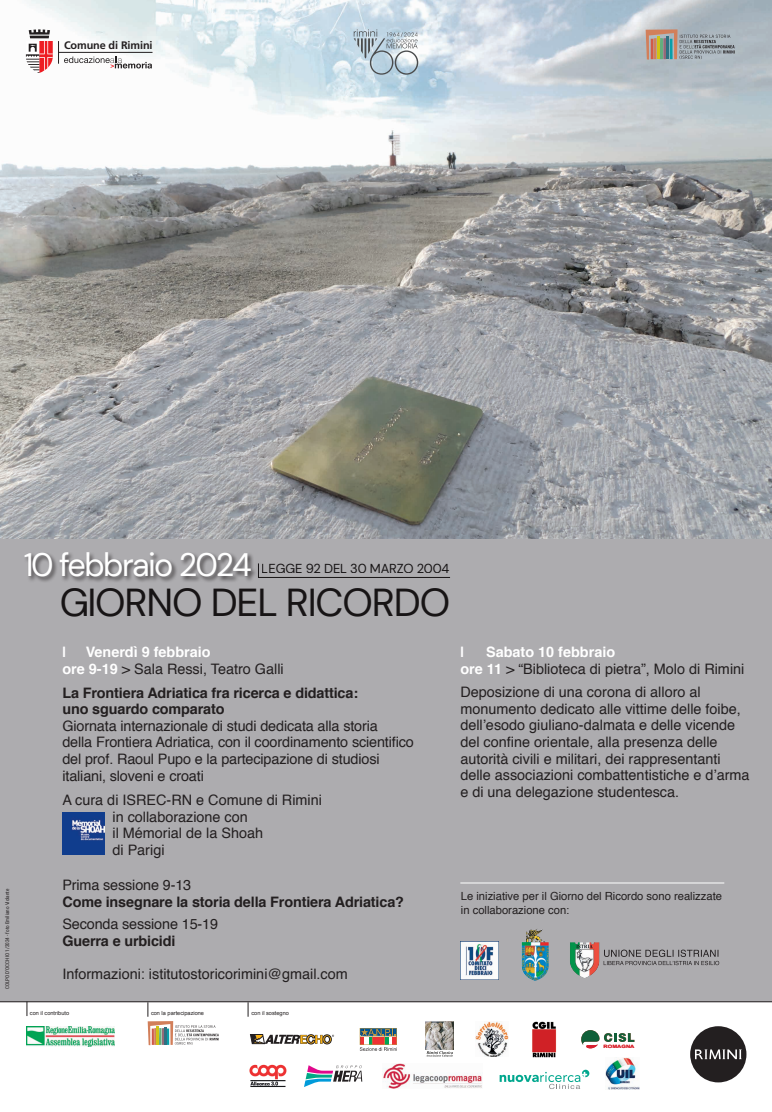
<style>
.page{position:relative;width:772px;height:1112px;background:#fff}
.page>*{position:absolute;margin:0;border:0;box-sizing:border-box;transform-origin:0 0}
.t1{font:38.88px "DM Sans";letter-spacing:-.03em;color:#231f20}
.t2{font:32.4px "DM Sans";letter-spacing:-.05em;color:#fff}
.t3{font:14.4px/16.6px "Helvetica";color:#231f20}
.t4{font:700 14.4px/16.6px "Helvetica";letter-spacing:-.01em;color:#231f20}
.t5{font:700 14.4px/17.3px "Helvetica";color:#fff}
.t6{font:12.96px "DM Sans";letter-spacing:-.01em;color:#231f20}
.t7{font:11.2px/14.2px "Helvetica";color:#231f20}
.t8{font:700 10.88px "Frutiger LT Std";letter-spacing:-.01em;color:#231f20}
.t9{font:5.6px "Arial";color:#231f20}
.t10{font:5.16px "Roboto Condensed";color:#231f20}
.t11{font:700 4.52px "Arial";color:#e64a3e;scale:1.3 1}
.s1{font-weight:400;color:#231f20}
.s2{font-weight:700;color:#fff}
</style>
<div class="page">
<div style="left:0;top:538px;width:771px;height:463px;background:#adacaf"></div>
<img style="left:0;top:0;width:771px;height:538px">
<svg style="left:258px;top:563px;width:192px;height:15px"></svg>
<div style="left:24px;top:551px;width:233px;height:32px;background:#231f20;opacity:.75"></div>
<svg style="left:26px;top:29px;width:126px;height:44px"></svg>
<img style="left:460px;top:941px;width:38px;height:38px">
<svg style="left:527px;top:929px;width:10px;height:8px"></svg>
<svg style="left:603px;top:949px;width:115px;height:15px"></svg>
<img style="left:570px;top:942px;width:29px;height:36px">
<hr style="left:460px;top:882px;width:263px;height:1px;background:#fff">
<div style="left:689px;top:1025px;width:57px;height:57px;background:#231f20;border-radius:50%"></div>
<svg style="left:695px;top:1049px;width:46px;height:9px"></svg>
<img style="left:27px;top:1026px;width:87px;height:20px">
<svg style="left:250px;top:1034px;width:84px;height:11px"></svg>
<img style="left:475px;top:1021px;width:33px;height:35px">
<svg style="left:425px;top:1021px;width:29px;height:29px"></svg>
<img style="left:425px;top:1021px;width:28px;height:28px">
<svg style="left:426px;top:1051px;width:26px;height:5px"></svg>
<img style="left:532px;top:1021px;width:23px;height:35px">
<svg style="left:581px;top:1030px;width:53px;height:18px"></svg>
<img style="left:249px;top:1064px;width:38px;height:23px">
<img style="left:382px;top:1063px;width:100px;height:25px">
<svg style="left:304px;top:1065px;width:58px;height:21px"></svg>
<img style="left:605px;top:1057px;width:34px;height:31px">
<svg style="left:581px;top:1069px;width:8px;height:7px"></svg>
<svg style="left:499px;top:1071px;width:88px;height:17px"></svg>
<hr style="left:0;top:1001px;width:771px;height:1px;background:#231f20">
<svg style="left:359px;top:1028px;width:37px;height:22px"></svg>
<svg style="left:247px;top:1002px;width:1px;height:14px"></svg>
<svg style="left:147px;top:1002px;width:72px;height:43px"></svg>
<svg style="left:27px;top:1001px;width:1px;height:14px"></svg>
<img style="left:62px;top:812px;width:42px;height:42px">
<svg style="left:645px;top:29px;width:89px;height:31px"></svg>
<svg style="left:353px;top:29px;width:65px;height:46px"></svg>
<p class="t8" style="left:64px;top:38px;width:90px">Comune di Rimini</p>
<p class="t10" style="left:4px;top:988px;width:102px;rotate:-90deg">COLPO D’OCCHIO 1/2024 - foto Emiliano Violante</p>
<h2 class="t2" style="left:24px;top:544px;width:229px">10 febbraio 2024</h2>
<p class="t6" style="left:262px;top:560px;width:189px">LEGGE 92 DEL 30 MARZO 2004</p>
<h1 class="t1" style="left:59px;top:578px;width:392px">GIORNO DEL RICORDO</h1>
<p class="t5" style="left:62px;top:643px;width:223px;text-indent:23px">Venerdì 9 febbraio<br>ore 9-19 <span class="s1">&gt; Sala Ressi, Teatro Galli</span></p>
<p class="t4" style="left:62px;top:684px;width:297px">La Frontiera Adriatica fra ricerca e didattica: uno sguardo comparato</p>
<p class="t3" style="left:62px;top:717px;width:353px">Giornata internazionale di studi dedicata alla storia<br>della Frontiera Adriatica, con il coordinamento scientifico del prof. Raoul Pupo e la partecipazione di studiosi italiani, sloveni e croati</p>
<p class="t3" style="left:112px;top:792px;width:211px;text-indent:-50px">A cura di ISREC-RN e Comune di Rimini in collaborazione con<br>il Mémorial de la Shoah<br>di Parigi</p>
<p class="t3" style="left:62px;top:877px;width:130px">Prima sessione 9-13</p>
<p class="t4" style="left:62px;top:893px;width:343px">Come insegnare la storia della Frontiera Adriatica?</p>
<p class="t3" style="left:62px;top:916px;width:157px">Seconda sessione 15-19</p>
<p class="t4" style="left:62px;top:932px;width:114px">Guerra e urbicidi</p>
<p class="t3" style="left:62px;top:965px;width:287px">Informazioni: istitutostoricorimini@gmail.com</p>
<p class="t5" style="left:62px;top:643px;width:6px">|</p>
<p class="t3" style="left:460px;top:643px;width:285px;line-height:17.3px;text-indent:26px"><span class="s2">Sabato 10 febbraio<br>ore 11</span> &gt; “Biblioteca di pietra”, Molo di Rimini</p>
<p class="t3" style="left:460px;top:684px;width:290px">Deposizione di una corona di alloro al monumento dedicato alle vittime delle foibe, dell’esodo giuliano-dalmata e delle vicende del confine orientale, alla presenza delle autorità civili e militari, dei rappresentanti delle associazioni combattentistiche e d’arma e di una delegazione studentesca.</p>
<p class="t5" style="left:460px;top:643px;width:6px">|</p>
<p class="t7" style="left:460px;top:889px;width:262px">Le iniziative per il Giorno del Ricordo sono realizzate in collaborazione con:</p>
<p class="t9" style="left:30px;top:1009px;width:41px">con il contributo</p>
<p class="t9" style="left:151px;top:1009px;width:55px">con la partecipazione</p>
<p class="t9" style="left:251px;top:1009px;width:39px">con il sostegno</p>
<p class="t11" style="left:603px;top:1043px;width:25px">ROMAGNA</p>
</div>
